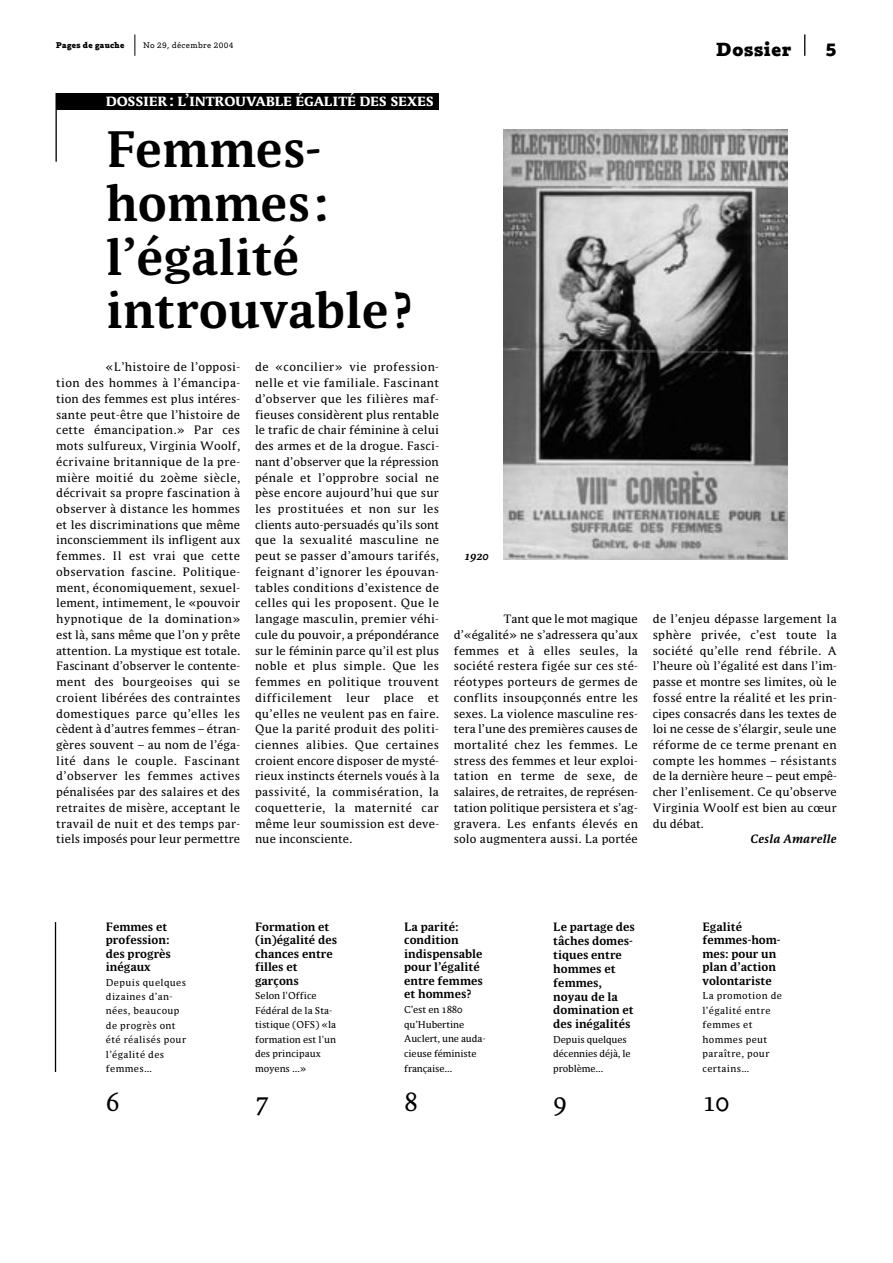
<style>
.page{position:relative;width:893px;height:1263px;background:#fff}
.page>*{position:absolute;margin:0;border:0;box-sizing:border-box;transform-origin:0 0}
.t1{font:700 47.25px/53.7px "Parable";color:#000}
.t2{font:23.55px "Parable";color:#000}
.t3{font:700 21px "Silica";letter-spacing:.035em;color:#000}
.t4{font:15.75px "Parable Bold SC";letter-spacing:-.02em;color:#fff}
.t5{font:11.1px/15.8px "Parable";letter-spacing:.025em;color:#000;text-align:justify}
.t6{font:700 11.1px/13.4px "Parable";color:#000}
.t7{font:11.1px "Parable";color:#000}
.t8{font:11.1px "Parable";letter-spacing:.005em;color:#000}
.t9{font:italic 700 11.1px "Parable";letter-spacing:.01em;color:#000}
.t10{font:italic 700 10.5px "Parable";color:#000}
.t11{font:9.15px/14.5px "Parable";color:#000}
.t12{font:9.15px/14.4px "Parable";letter-spacing:.04em;color:#000}
.t13{font:9.15px "Silica";letter-spacing:.035em;color:#000}
.t14{font:700 9.15px "Silica";letter-spacing:.035em;color:#000}
</style>
<div class="page">
<img style="left:504px;top:130px;width:283px;height:429px">
<div style="left:56px;top:93px;width:383px;height:17px;background:#000"></div>
<hr style="left:56px;top:93px;width:1px;height:69px;background:#000">
<svg style="left:804px;top:34px;width:1px;height:22px"></svg>
<svg style="left:135px;top:34px;width:1px;height:22px"></svg>
<hr style="left:55px;top:922px;width:1px;height:150px;background:#000">
<p class="t14" style="left:56px;top:39px;width:70px">Pages de gauche</p>
<p class="t13" style="left:143px;top:40px;width:92px">No 29, décembre 2004</p>
<p class="t3" style="left:716px;top:37px;width:76px">Dossier</p>
<p class="t3" style="left:826px;top:37px;width:13px">5</p>
<p class="t4" style="left:106px;top:90px;width:330px">DOSSIER: L’INTROUVABLE ÉGALITÉ DES SEXES</p>
<p class="t1" style="left:106px;top:122px;width:307px">Femmes&shy;hommes: l’égalité introuvable?</p>
<p class="t5" style="left:255px;top:359px;width:186px">de «concilier» vie profession&shy;nelle et vie familiale. Fascinant d’observer que les filières maf&shy;fieuses considèrent plus rentable le trafic de chair féminine à celui des armes et de la drogue. Fasci&shy;nant d’observer que la répression pénale et l’opprobre social ne pèse encore aujourd’hui que sur les prostituées et non sur les clients auto-persuadés qu’ils sont que la sexualité masculine ne peut se passer d’amours tarifés, feignant d’ignorer les épouvan&shy;tables conditions d’existence de celles qui les proposent. Que le langage masculin, premier véhi&shy;cule du pouvoir, a prépondérance sur le féminin parce qu’il est plus noble et plus simple. Que les femmes en politique trouvent difficilement</p>
<p class="t5" style="left:56px;top:359px;width:186px;text-indent:50px">«L’histoire de l’opposi&shy;tion des hommes à l’émancipa&shy;tion des femmes est plus intéres&shy;sante peut-être que l’histoire de cette émancipation.» Par ces mots sulfureux, Virginia Woolf, écrivaine britannique de la pre&shy;mière moitié du 20ème siècle, décrivait sa propre fascination à observer à distance les hommes et les discriminations que même inconsciemment ils infligent aux femmes. Il est vrai que cette observation fascine. Politique&shy;ment, économiquement, sexuel&shy;lement, intimement, le «pouvoir hypnotique de la domination» est là, sans même que l’on y prête attention. La mystique est totale.<br>Fascinant d’observer le contente&shy;ment des bourgeoises qui se croient libérées des contraintes domestiques parce qu’elles les cèdent à d’autres femmes – étran&shy;gères souvent – au nom de l’éga&shy;lité dans le couple. Fascinant d’observer les femmes actives pénalisées par des salaires et des retraites de misère, acceptant le travail de nuit et des temps par&shy;tiels imposés pour leur permettre</p>
<p class="t5" style="left:346px;top:690px;width:25px">leur</p>
<p class="t5" style="left:384px;top:690px;width:31px">place</p>
<p class="t5" style="left:255px;top:690px;width:186px;text-indent:173px">et qu’elles ne veulent pas en faire.<br>Que la parité produit des politi&shy;ciennes alibies. Que certaines croient encore disposer de mysté&shy;rieux instincts éternels voués à la passivité, la commisération, la coquetterie, la maternité car même leur soumission est deve&shy;nue inconsciente.</p>
<p class="t10" style="left:464px;top:549px;width:26px">1920</p>
<p class="t5" style="left:454px;top:611px;width:186px;text-indent:50px">Tant que le mot magique d’«égalité» ne s’adressera qu’aux femmes et à elles seules, la société restera figée sur ces sté&shy;réotypes porteurs de germes de conflits insoupçonnés entre les sexes. La violence masculine res&shy;tera l’une des premières causes de mortalité chez les femmes. Le stress des femmes et leur exploi&shy;tation en terme de sexe, de salaires, de retraites, de représen&shy;tation politique persistera et s’ag&shy;gravera. Les enfants élevés en solo augmentera aussi. La portée</p>
<p class="t5" style="left:653px;top:611px;width:185px">de l’enjeu dépasse largement la</p>
<p class="t5" style="left:653px;top:627px;width:185px">sphère privée, c’est toute la</p>
<p class="t5" style="left:653px;top:642px;width:185px">société qu’elle rend fébrile. A</p>
<p class="t5" style="left:653px;top:658px;width:185px">l’heure où l’égalité est dans l’im-</p>
<p class="t8" style="left:653px;top:674px;width:185px">passe et montre ses limites, où le</p>
<p class="t5" style="left:653px;top:690px;width:185px">fossé entre la réalité et les prin-</p>
<p class="t7" style="left:653px;top:706px;width:185px">cipes consacrés dans les textes de</p>
<p class="t7" style="left:653px;top:722px;width:185px">loi ne cesse de s’élargir, seule une</p>
<p class="t5" style="left:653px;top:737px;width:185px">réforme de ce terme prenant en</p>
<p class="t5" style="left:653px;top:752px;width:185px">compte les hommes – résistants</p>
<p class="t7" style="left:653px;top:769px;width:185px">de la dernière heure – peut empê-</p>
<p class="t5" style="left:653px;top:784px;width:186px">cher l’enlisement. Ce qu’observe</p>
<p class="t5" style="left:653px;top:800px;width:185px">Virginia Woolf est bien au cœur</p>
<p class="t5" style="left:653px;top:815px;width:52px">du débat.</p>
<p class="t9" style="left:750px;top:832px;width:88px">Cesla Amarelle</p>
<p class="t6" style="left:106px;top:920px;width:67px">Femmes et profession: des progrès inégaux</p>
<p class="t12" style="left:106px;top:975px;width:82px">Depuis quelques dizaines d’an&shy;nées, beaucoup de progrès ont été réalisés pour l’égalité des femmes…</p>
<p class="t2" style="left:106px;top:1086px;width:15px">6</p>
<p class="t6" style="left:255px;top:920px;width:84px">Formation et (in)égalité des chances entre filles et garçons</p>
<p class="t11" style="left:255px;top:988px;width:83px">Selon l'Office<br>Fédéral de la Sta&shy;tistique (OFS) «la formation est l'un des principaux moyens …»</p>
<p class="t2" style="left:255px;top:1086px;width:15px">7</p>
<p class="t6" style="left:404px;top:920px;width:80px">La parité: condition indispensable pour l’égalité entre femmes et hommes?</p>
<p class="t11" style="left:404px;top:1002px;width:83px">C’est en 1880 qu’Hubertine<br>Auclert, une auda&shy;cieuse féministe française…</p>
<p class="t2" style="left:404px;top:1086px;width:15px">8</p>
<p class="t6" style="left:553px;top:920px;width:83px;line-height:14px">Le partage des tâches domes&shy;tiques entre hommes et femmes, noyau de la domination et des inégalités</p>
<p class="t11" style="left:553px;top:1032px;width:79px">Depuis quelques décennies déjà, le problème…</p>
<p class="t2" style="left:553px;top:1086px;width:15px">9</p>
<p class="t6" style="left:702px;top:920px;width:80px">Egalité femmes-hom&shy;mes: pour un plan d’action volontariste</p>
<p class="t12" style="left:702px;top:988px;width:81px">La promotion de l’égalité entre femmes et hommes peut paraître, pour certains…</p>
<p class="t2" style="left:702px;top:1086px;width:29px">10</p>
</div>
